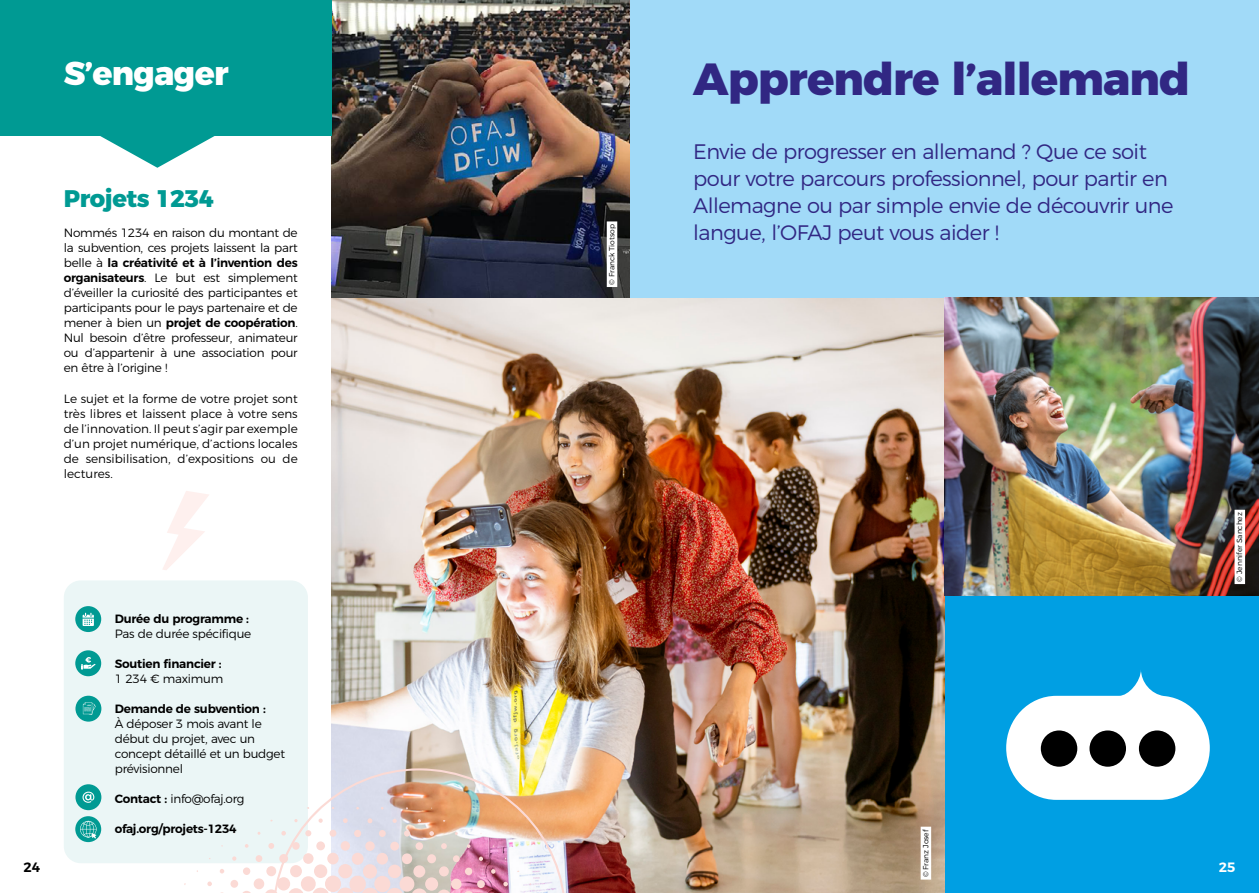
<style>
.page{position:relative;width:1259px;height:893px;background:#fff}
.page>*{position:absolute;margin:0;border:0;box-sizing:border-box;transform-origin:0 0}
.t1{font:800 45px "Montserrat";letter-spacing:-.02em;color:#312783}
.t2{font:800 33px "Montserrat";letter-spacing:-.02em;color:#fff}
.t3{font:800 24px "Montserrat";letter-spacing:-.02em;color:#009a93}
.t4{font:300 21px/27px "Montserrat";letter-spacing:-.025em;color:#312783}
.t5{font:600 13.5px "Montserrat";color:#000}
.t6{font:600 13.5px "Montserrat";color:#fff}
.t7{font:300 12px/15px "Montserrat";letter-spacing:-.02em;color:#000;text-align:justify}
.t8{font:600 12px "Montserrat";letter-spacing:-.02em;color:#000}
.t9{font:300 7.5px "Montserrat";letter-spacing:-.01em;color:#000}
.s1{font-family:"IBM Plex Sans Cond"}
.s2{font-weight:600}
</style>
<div class="page">
<div style="left:64px;top:580px;width:244px;height:283px;background:#ebf6f6;border-radius:17px"></div>
<div style="left:75px;top:696px;width:26px;height:26px;background:#009a93;border-radius:50%"></div>
<svg style="left:83px;top:702px;width:13px;height:13px"></svg>
<div style="left:75px;top:606px;width:26px;height:26px;background:#009a93;border-radius:50%"></div>
<div style="left:75px;top:650px;width:26px;height:26px;background:#009a93;border-radius:50%"></div>
<svg style="left:81px;top:657px;width:15px;height:12px"></svg>
<div style="left:75px;top:784px;width:26px;height:26px;background:#009a93;border-radius:50%"></div>
<svg style="left:83px;top:792px;width:11px;height:11px"></svg>
<div style="left:83px;top:615px;width:11px;height:11px;background:#fff"></div>
<svg style="left:82px;top:613px;width:12px;height:12px"></svg>
<svg style="left:75px;top:816px;width:26px;height:26px"></svg>
<svg style="left:80px;top:821px;width:16px;height:18px"></svg>
<div style="left:944px;top:595px;width:315px;height:298px;background:#009fe3"></div>
<img style="left:332px;top:298px;width:612px;height:595px">
<div style="left:629px;top:0;width:630px;height:298px;background:#a1daf8"></div>
<img style="left:944px;top:297px;width:315px;height:298px">
<svg style="left:1006px;top:670px;width:203px;height:130px"></svg>
<div style="left:1139px;top:730px;width:36px;height:37px;background:#000;border-radius:50%"></div>
<div style="left:1089px;top:730px;width:37px;height:37px;background:#000;border-radius:50%"></div>
<div style="left:1040px;top:730px;width:37px;height:37px;background:#000;border-radius:50%"></div>
<img style="left:332px;top:0;width:297px;height:298px">
<div style="left:0;top:0;width:332px;height:136px;background:#009a93"></div>
<svg style="left:100px;top:136px;width:115px;height:32px"></svg>
<img style="left:207px;top:768px;width:359px;height:125px">
<svg style="left:163px;top:491px;width:46px;height:79px"></svg>
<div style="left:607px;top:221px;width:10px;height:66px;background:#fff"></div>
<div style="left:920px;top:827px;width:11px;height:53px;background:#fff"></div>
<div style="left:1234px;top:510px;width:11px;height:74px;background:#fff"></div>
<h2 class="t2" style="left:64px;top:46px;width:166px">S’engager</h2>
<h3 class="t3" style="left:64px;top:179px;width:151px">Projets 1234</h3>
<p class="t7" style="left:64px;top:225px;width:235px">Nommés 1234 en raison du montant de la subvention<span class="s1">,</span> ces projets laissent la part belle à <span class="s2">la créativité et à l’invention des organisateurs</span>. Le but est simplement d’éveiller la curiosité des participantes et participants pour le pays partenaire et de mener à bien un <span class="s2">projet de coopération</span>.<br>Nul besoin d’être professeur<span class="s1">,</span> animateur ou d’appartenir à une association pour en être à l’origine !</p>
<p class="t7" style="left:64px;top:390px;width:235px">Le sujet et la forme de votre projet sont très libres et laissent place à votre sens de l’innovation. Il peut s’agir par exemple d’un projet numérique<span class="s1">,</span> d’actions locales de sensibilisation<span class="s1">,</span> d’expositions ou de lectures.</p>
<p class="t9" style="left:606px;top:285px;width:62px;rotate:-90deg">© Franck Tiotsop</p>
<h1 class="t1" style="left:693px;top:41px;width:498px">Apprendre l’allemand</h1>
<h3 class="t4" style="left:693px;top:137px;width:481px">Envie de progresser en allemand ? Que ce soit pour votre parcours professionnel<span class="s1">,</span> pour partir en Allemagne ou par simple envie de découvrir une langue<span class="s1">,</span> l’OFAJ peut vous aider !</h3>
<p class="t9" style="left:1233px;top:582px;width:71px;rotate:-90deg">© Jennifer Sanchez</p>
<p class="t8" style="left:115px;top:609px;width:136px">Durée du programme :</p>
<p class="t7" style="left:115px;top:625px;width:138px">Pas de durée spécifique</p>
<p class="t8" style="left:115px;top:654px;width:108px">Soutien financier :</p>
<p class="t7" style="left:115px;top:670px;width:110px">1 234 € maximum</p>
<p class="t8" style="left:115px;top:699px;width:153px">Demande de subvention :</p>
<p class="t7" style="left:115px;top:715px;width:172px;text-align:left">À déposer 3 mois avant le début du projet<span class="s1">,</span> avec un concept détaillé et un budget prévisionnel</p>
<p class="t7" style="left:115px;top:790px;width:131px"><span class="s2">Contact :</span> info@ofaj.org</p>
<p class="t8" style="left:115px;top:819px;width:123px">ofaj.org/projets-1234</p>
<p class="t9" style="left:920px;top:877px;width:50px;rotate:-90deg">© Franz Josef</p>
<p class="t5" style="left:24px;top:856px;width:18px">24</p>
<p class="t6" style="left:1218px;top:856px;width:18px">25</p>
</div>
